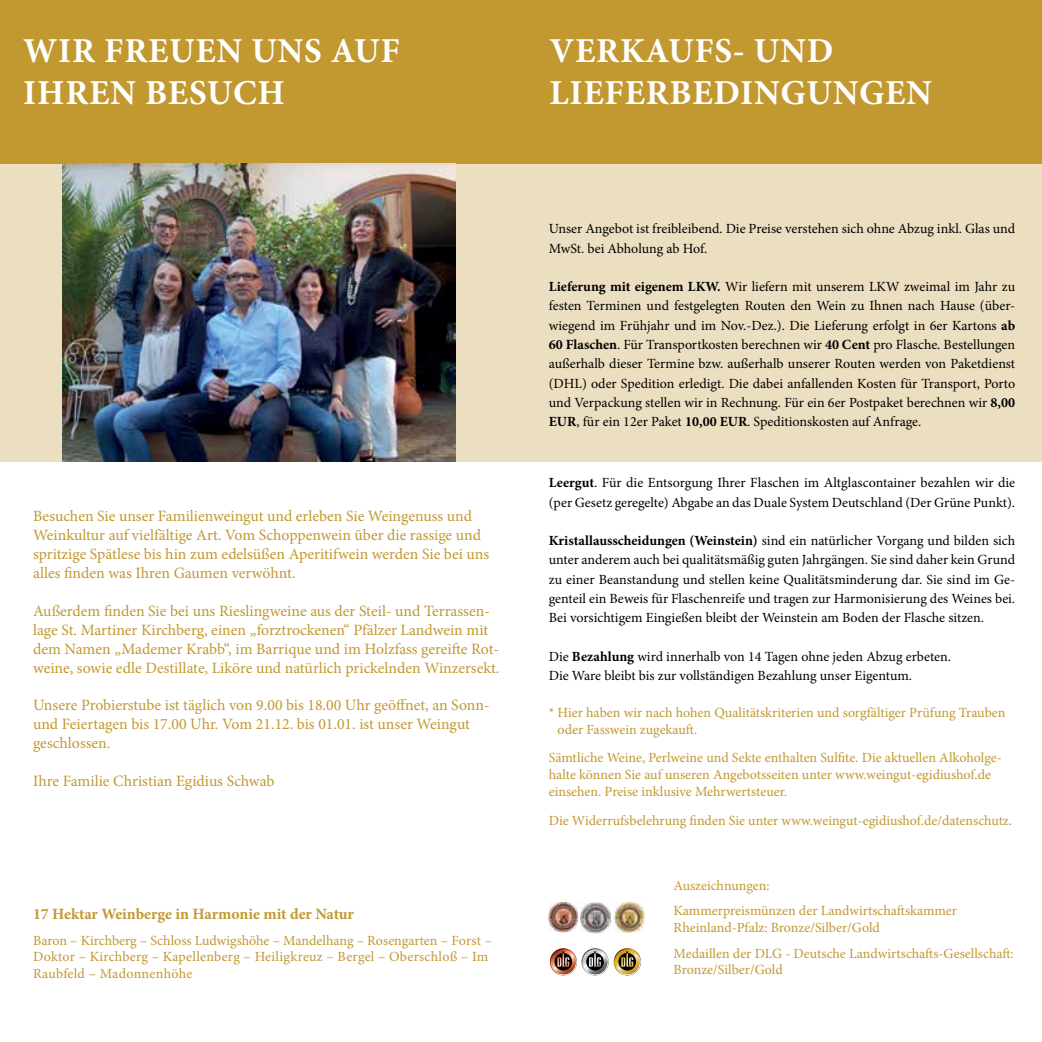
<style>
.page{position:relative;width:1042px;height:1042px;background:#fff}
.page>*{position:absolute;margin:0;border:0;box-sizing:border-box;transform-origin:0 0}
.t1{font:700 35px/42px "Minion Pro";letter-spacing:.02em;color:#fff}
.t2{font:15.75px/18.9px "Minion Pro";color:#c29831}
.t3{font:700 15.75px "Minion Pro";letter-spacing:-.005em;color:#c29831}
.t4{font:14px/19.2px "Minion Pro";color:#000}
.t5{font:14px/16.8px "Minion Pro";color:#c29831}
.s1{font-weight:700}
</style>
<div class="page">
<div style="left:0;top:0;width:1042px;height:131px;background:#c29831"></div>
<div style="left:0;top:164px;width:1042px;height:297px;background:#ecdec1"></div>
<div style="left:0;top:114px;width:1042px;height:50px;background:#c29831"></div>
<img style="left:63px;top:164px;width:392px;height:297px">
<img style="left:548px;top:901px;width:31px;height:31px">
<img style="left:581px;top:903px;width:30px;height:30px">
<img style="left:614px;top:903px;width:31px;height:29px">
<svg style="left:550px;top:948px;width:27px;height:27px"></svg>
<svg style="left:551px;top:949px;width:25px;height:25px"></svg>
<svg style="left:554px;top:951px;width:18px;height:19px"></svg>
<svg style="left:581px;top:948px;width:28px;height:27px"></svg>
<svg style="left:582px;top:948px;width:26px;height:27px"></svg>
<svg style="left:582px;top:949px;width:26px;height:25px"></svg>
<svg style="left:586px;top:951px;width:18px;height:19px"></svg>
<svg style="left:614px;top:948px;width:27px;height:27px"></svg>
<svg style="left:615px;top:949px;width:25px;height:25px"></svg>
<svg style="left:618px;top:951px;width:18px;height:19px"></svg>
<h1 class="t1" style="left:23px;top:29px;width:378px">WIR FREUEN UNS AUF<br>IHREN BESUCH</h1>
<h1 class="t1" style="left:549px;top:29px;width:384px">VERKAUFS- UND<br>LIEFERBEDINGUNGEN</h1>
<p class="t2" style="left:33px;top:507px;width:458px">Besuchen Sie unser Familienweingut und erleben Sie Weingenuss und Weinkultur auf vielfältige Art. Vom Schoppenwein über die rassige und spritzige Spätlese bis hin zum edelsüßen Aperitifwein werden Sie bei uns alles finden was Ihren Gaumen verwöhnt.</p>
<p class="t2" style="left:33px;top:601px;width:468px">Außerdem finden Sie bei uns Rieslingweine aus der Steil- und Terrassen&shy;lage St. Martiner Kirchberg, einen „forztrockenen“ Pfälzer Landwein mit dem Namen „Mademer Krabb“, im Barrique und im Holzfass gereifte Rot&shy;weine, sowie edle Destillate, Liköre und natürlich prickelnden Winzersekt.</p>
<p class="t2" style="left:33px;top:696px;width:458px">Unsere Probierstube ist täglich von 9.00 bis 18.00 Uhr geöffnet, an Sonn&shy;und Feiertagen bis 17.00 Uhr. Vom 21.12. bis 01.01. ist unser Weingut geschlossen.</p>
<p class="t2" style="left:33px;top:771px;width:243px">Ihre Familie Christian Egidius Schwab</p>
<p class="t3" style="left:33px;top:903px;width:322px">17 Hektar Weinberge in Harmonie mit der Natur</p>
<p class="t5" style="left:33px;top:932px;width:460px">Baron – Kirchberg – Schloss Ludwigshöhe – Mandelhang – Rosengarten – Forst –<br>Doktor – Kirchberg – Kapellenberg – Heiligkreuz – Bergel – Oberschloß – Im<br>Raubfeld – Madonnenhöhe</p>
<p class="t4" style="left:549px;top:219px;width:468px">Unser Angebot ist freibleibend. Die Preise verstehen sich ohne Abzug inkl. Glas und<br>MwSt. bei Abholung ab Hof.</p>
<p class="t4" style="left:549px;top:277px;width:468px;text-align:justify"><span class="s1">Lieferung mit eigenem LKW.</span> Wir liefern mit unserem LKW zweimal im Jahr zu festen Terminen und festgelegten Routen den Wein zu Ihnen nach Hause (über&shy;wiegend im Frühjahr und im Nov.-Dez.). Die Lieferung erfolgt in 6er Kartons <span class="s1">ab 60 Flaschen</span>. Für Transportkosten berechnen wir <span class="s1">40 Cent</span> pro Flasche. Bestellungen außerhalb dieser Termine bzw. außerhalb unserer Routen werden von Paketdienst (DHL) oder Spedition erledigt. Die dabei anfallenden Kosten für Transport, Porto und Verpackung stellen wir in Rechnung. Für ein 6er Postpaket berechnen wir <span class="s1">8,00<br>EUR</span>, für ein 12er Paket <span class="s1">10,00 EUR</span>. Speditionskosten auf Anfrage.</p>
<p class="t4" style="left:549px;top:473px;width:468px"><span class="s1">Leergut</span>. Für die Entsorgung Ihrer Flaschen im Altglascontainer bezahlen wir die (per Gesetz geregelte) Abgabe an das Duale System Deutschland (Der Grüne Punkt).</p>
<p class="t4" style="left:549px;top:531px;width:468px;text-align:justify"><span class="s1">Kristallausscheidungen (Weinstein)</span> sind ein natürlicher Vorgang und bilden sich unter anderem auch bei qualitätsmäßig guten Jahrgängen. Sie sind daher kein Grund zu einer Beanstandung und stellen keine Qualitätsminderung dar. Sie sind im Ge&shy;genteil ein Beweis für Flaschenreife und tragen zur Harmonisierung des Weines bei.<br>Bei vorsichtigem Eingießen bleibt der Weinstein am Boden der Flasche sitzen.</p>
<p class="t4" style="left:549px;top:646px;width:404px">Die <span class="s1">Bezahlung</span> wird innerhalb von 14 Tagen ohne jeden Abzug erbeten.<br>Die Ware bleibt bis zur vollständigen Bezahlung unser Eigentum.</p>
<p class="t5" style="left:557px;top:704px;width:449px;text-indent:-9px">* Hier haben wir nach hohen Qualitätskriterien und sorgfältiger Prüfung Trauben oder Fasswein zugekauft.</p>
<p class="t5" style="left:549px;top:749px;width:454px">Sämtliche Weine, Perlweine und Sekte enthalten Sulfite. Die aktuellen Alkoholge&shy;halte können Sie auf unseren Angebotsseiten unter www.weingut-egidiushof.de einsehen. Preise inklusive Mehrwertsteuer.</p>
<p class="t5" style="left:549px;top:812px;width:465px">Die Widerrufsbelehrung finden Sie unter www.weingut-egidiushof.de/datenschutz.</p>
<p class="t5" style="left:673px;top:872px;width:285px;line-height:25.6px">Auszeichnungen:<br>Kammerpreismünzen der Landwirtschaftskammer</p>
<p class="t5" style="left:673px;top:915px;width:342px;line-height:25.6px">Rheinland-Pfalz: Bronze/Silber/Gold<br>Medaillen der DLG - Deutsche Landwirtschafts-Gesellschaft:</p>
<p class="t5" style="left:673px;top:961px;width:111px">Bronze/Silber/Gold</p>
</div>
